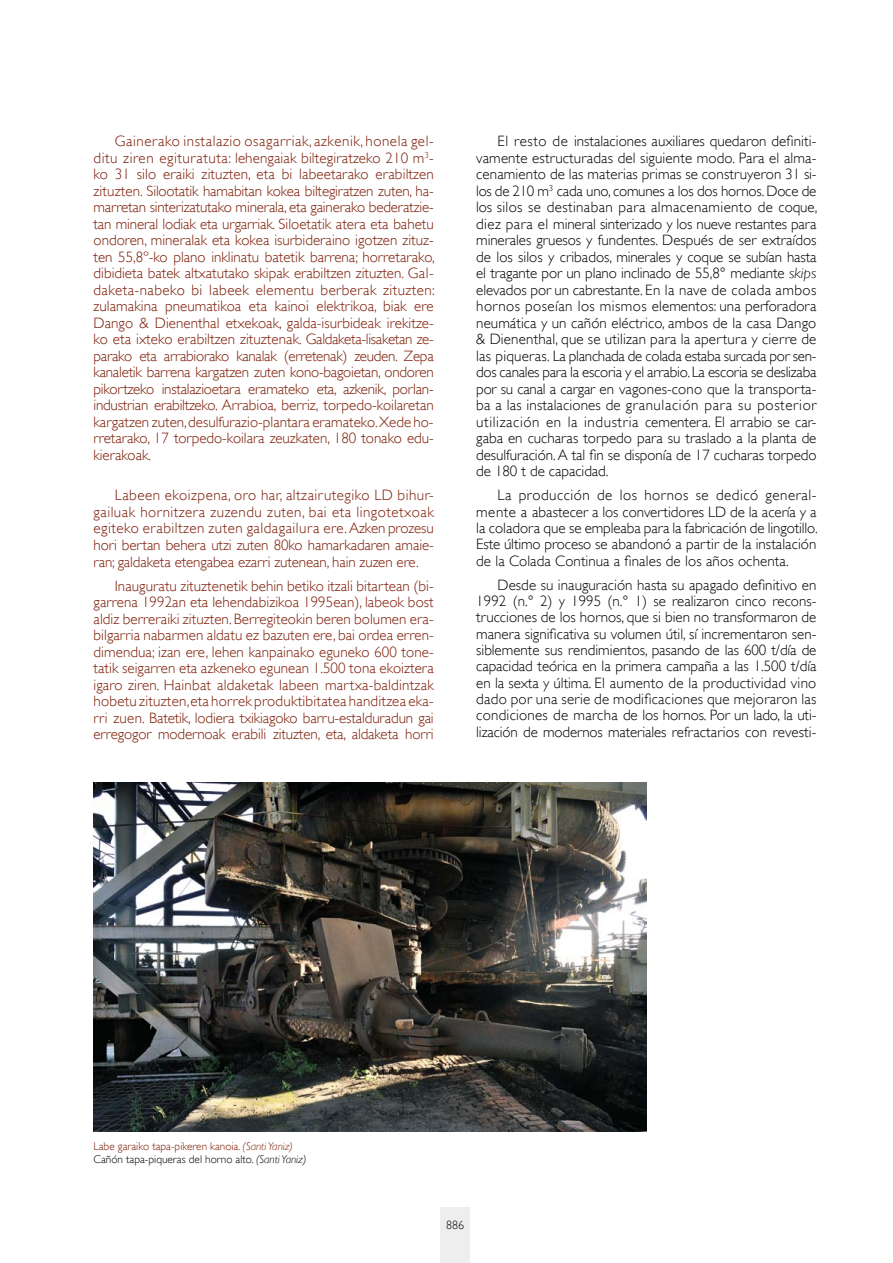
<style>
.page{position:relative;width:893px;height:1263px;background:#fff}
.page>*{position:absolute;margin:0;border:0;box-sizing:border-box;transform-origin:0 0}
.Texto_independiente{font:300 15px/16.5px "Gill Sans";letter-spacing:.005em;color:#000;text-align:justify}
.Texto_independiente-2{font:300 15px/16.5px "Gill Sans";letter-spacing:.005em;color:#7b1a04;text-align:justify}
.Texto_independiente-3{font:300 15px "Gill Sans";letter-spacing:.035em;color:#7b1a04}
.t1{font:300 12px "Gill Sans";color:#000}
.t2{font:300 11.25px "Gill Sans";color:#000}
.t3{font:300 11.25px "Gill Sans";color:#7b1a04}
.s1{font-style:italic}
</style>
<div class="page">
<div style="left:440px;top:1207px;width:30px;height:56px;background:#eee"></div>
<img style="left:94px;top:783px;width:552px;height:348px">
<p class="Texto_independiente-3" style="left:115px;top:133px;width:320px">Gainerako instalazio osagarriak, azkenik, honela gel-</p>
<p class="Texto_independiente-2" style="left:94px;top:150px;width:342px">ditu ziren egituratuta: lehengaiak biltegiratzeko 210 m<sup>3</sup>- ko 31 silo eraiki zituzten, eta bi labeetarako erabiltzen</p>
<p class="Texto_independiente-2" style="left:94px;top:183px;width:343px">zituzten. Silootatik hamabitan kokea biltegiratzen zuten, ha&shy;marretan sinterizatutako minerala, eta gainerako bederatzie&shy;tan mineral lodiak eta urgarriak. Siloetatik atera eta bahetu ondoren, mineralak eta kokea isurbideraino igotzen zituz&shy;ten 55,8º-ko plano inklinatu batetik barrena; horretarako, dibidieta batek altxatutako skipak erabiltzen zituzten. Gal&shy;daketa-nabeko bi labeek elementu berberak zituzten: zulamakina pneumatikoa eta kainoi elektrikoa, biak ere Dango &amp; Dienenthal etxekoak, galda-isurbideak irekitze-</p>
<p class="Texto_independiente-2" style="left:94px;top:331px;width:342px">ko eta ixteko erabiltzen zituztenak. Galdaketa-lisaketan ze&shy;parako eta arrabiorako kanalak (erretenak) zeuden. Zepa kanaletik barrena kargatzen zuten kono-bagoietan, ondoren pikortzeko instalazioetara eramateko eta, azkenik, porlan&shy;industrian erabiltzeko. Arrabioa, berriz, torpedo-koilaretan kargatzen zuten, desulfurazio-plantara eramateko. Xede ho-</p>
<p class="Texto_independiente-2" style="left:94px;top:430px;width:342px">rretarako, 17 torpedo-koilara zeuzkaten, 180 tonako edu&shy;kierakoak.</p>
<p class="Texto_independiente-3" style="left:115px;top:487px;width:320px">Labeen ekoizpena, oro har, altzairutegiko LD bihur-</p>
<p class="Texto_independiente-2" style="left:94px;top:504px;width:342px">gailuak hornitzera zuzendu zuten, bai eta lingotetxoak egiteko erabiltzen zuten galdagailura ere. Azken prozesu hori bertan behera utzi zuten 80ko hamarkadaren amaie&shy;ran; galdaketa etengabea ezarri zutenean, hain zuzen ere.</p>
<p class="Texto_independiente-2" style="left:115px;top:577px;width:320px">Inauguratu zituztenetik behin betiko itzali bitartean (bi-</p>
<p class="Texto_independiente-2" style="left:94px;top:594px;width:342px">garrena 1992an eta lehendabizikoa 1995ean), labeok bost aldiz berreraiki zituzten. Berregiteokin beren bolumen era&shy;bilgarria nabarmen aldatu ez bazuten ere, bai ordea erren&shy;dimendua; izan ere, lehen kanpainako eguneko 600 tone&shy;tatik seigarren eta azkeneko egunean 1.500 tona ekoiztera igaro ziren. Hainbat aldaketak labeen martxa-baldintzak hobetu zituzten, eta horrek produktibitatea handitzea eka-</p>
<p class="Texto_independiente-2" style="left:94px;top:709px;width:342px">rri zuen. Batetik, lodiera txikiagoko barru-estalduradun gai erregogor modernoak erabili zituzten, eta, aldaketa horri</p>
<p class="Texto_independiente" style="left:476px;top:133px;width:343px;text-indent:21px">El resto de instalaciones auxiliares quedaron definiti&shy;vamente estructuradas del siguiente modo. Para el alma&shy;cenamiento de las materias primas se construyeron 31 si&shy;los de 210 m<sup>3</sup> cada uno, comunes a los dos hornos. Doce de los silos se destinaban para almacenamiento de coque, diez para el mineral sinterizado y los nueve restantes para minerales gruesos y fundentes. Después de ser extraídos de los silos y cribados, minerales y coque se subían hasta el tragante por un plano inclinado de 55,8° mediante <span class="s1">skips </span>elevados por un cabrestante. En la nave de colada ambos hornos poseían los mismos elementos: una perforadora neumática y un cañón eléctrico, ambos de la casa Dango &amp; Dienenthal, que se utilizan para la apertura y cierre de las piqueras. La planchada de colada estaba surcada por sen&shy;dos canales para la escoria y el arrabio. La escoria se deslizaba por su canal a cargar en vagones-cono que la transporta&shy;ba a las instalaciones de granulación para su posterior utilización en la industria cementera. El arrabio se car&shy;gaba en cucharas torpedo para su traslado a la planta de desulfuración. A tal fin se disponía de 17 cucharas torpedo de 180 t de capacidad.</p>
<p class="Texto_independiente" style="left:476px;top:487px;width:343px;text-indent:21px">La producción de los hornos se dedicó general&shy;mente a abastecer a los convertidores LD de la acería y a la coladora que se empleaba para la fabricación de lingotillo.<br>Este último proceso se abandonó a partir de la instalación de la Colada Continua a finales de los años ochenta.</p>
<p class="Texto_independiente" style="left:476px;top:576px;width:342px;text-indent:21px">Desde su inauguración hasta su apagado definitivo en 1992 (n.° 2) y 1995 (n.° 1) se realizaron cinco recons&shy;trucciones de los hornos, que si bien no transformaron de</p>
<p class="Texto_independiente" style="left:476px;top:625px;width:342px">manera significativa su volumen útil, sí incrementaron sen&shy;siblemente sus rendimientos, pasando de las 600 t/día de capacidad teórica en la primera campaña a las 1.500 t/día en la sexta y última. El aumento de la productividad vino dado por una serie de modificaciones que mejoraron las</p>
<p class="Texto_independiente" style="left:476px;top:707px;width:342px">condiciones de marcha de los hornos. Por un lado, la uti&shy;lización de modernos materiales refractarios con revesti-</p>
<p class="t3" style="left:94px;top:1140px;width:201px">Labe garaiko tapa-pikeren kanoia. <span class="s1">(Santi Yaniz)</span></p>
<p class="t2" style="left:94px;top:1153px;width:214px">Cañón tapa-piqueras del horno alto. <span class="s1">(Santi Yaniz)</span></p>
<p class="t1" style="left:446px;top:1218px;width:19px">886</p>
</div>
